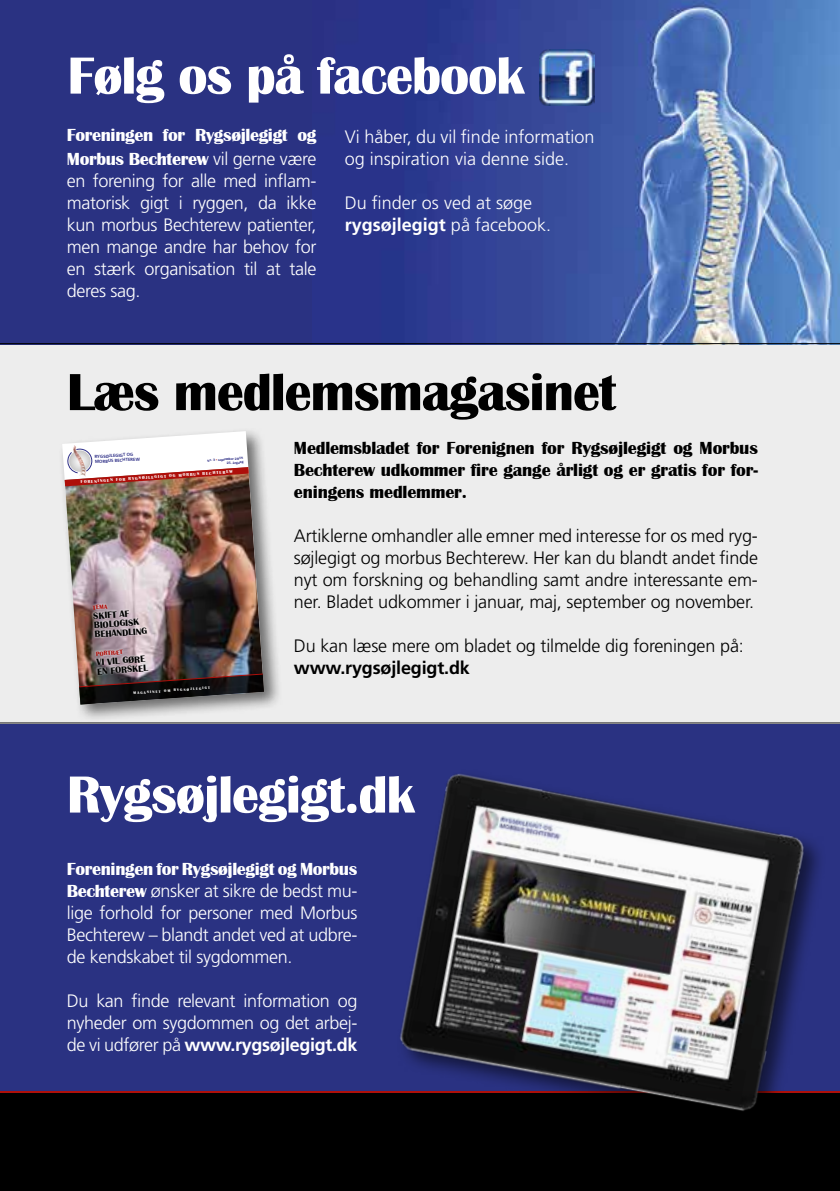
<style>
.page{position:relative;width:840px;height:1191px;background:#fff}
.page>*{position:absolute;margin:0;border:0;box-sizing:border-box;transform-origin:0 0}
.t1{font:700 54px "Britannic";letter-spacing:-.02em;color:#fff}
.t2{font:700 54px "Britannic";letter-spacing:-.02em;color:#000}
.t3{font:300 18px/22px "Frutiger";letter-spacing:-.02em;color:#fff;text-align:justify}
.t4{font:300 18px/22px "Frutiger";letter-spacing:-.01em;color:#000;text-align:justify}
.t5{font:700 18px/22px "Britannic";letter-spacing:-.01em;color:#000;text-align:justify}
.t6{font:300 18px/22px "Frutiger";color:#fff}
.t7{font:700 18px/24px "Britannic";letter-spacing:-.02em;color:#fff}
.t8{font:700 18px "Frutiger";letter-spacing:-.01em;color:#000}
.t9{font:700 9.2px/9.2px "Britannic";color:#000}
.t10{font:700 6.2px "Britannic";color:#ae0f0a}
.t11{font:700 4.4px "Britannic";color:#fff}
.t12{font:700 4.4px/5px "Frutiger";color:#2d2e86}
.t13{font:700 3.8px "Britannic";color:#fff}
.t14{font:700 3.4px "Britannic";color:#2d2e86}
.s1{font-family:"Frutiger";font-weight:300}
.s2{font-weight:700}
.s3{color:#ae0f0a}
.s4{font-family:"Britannic";font-weight:700}
</style>
<div class="page">
<div style="left:0;top:345px;width:839px;height:377px;background:#ededed"></div>
<div style="left:0;top:724px;width:839px;height:397px;background:#2a3282"></div>
<div style="left:0;top:0;width:839px;height:345px;background:#2a3282"></div>
<img style="left:312px;top:0;width:527px;height:345px">
<img style="left:538px;top:49px;width:56px;height:56px">
<div style="left:58px;top:427px;width:224px;height:296px;background:#000;opacity:.55"></div>
<img style="left:62px;top:431px;width:202px;height:273px">
<hr style="left:0;top:343px;width:839px;height:1px;background:#000">
<hr style="left:0;top:722px;width:839px;height:1px;background:#000">
<div style="left:0;top:1091px;width:839px;height:100px;background:#000"></div>
<hr style="left:0;top:1091px;width:839px;height:2px;background:#ae0f0a">
<div style="left:396px;top:770px;width:430px;height:362px;background:#000;opacity:.55"></div>
<img style="left:396px;top:770px;width:421px;height:355px">
<h1 class="t1" style="left:67px;top:45px;width:458px">Følg os på facebook</h1>
<p class="t7" style="left:67px;top:123px;width:251px">Foreningen for Rygsøjlegigt og<br>Morbus Bechterew <span class="s1">vil gerne være</span></p>
<p class="t3" style="left:67px;top:170px;width:251px">en forening for alle med inflam&shy;matorisk gigt i ryggen, da ikke kun morbus Bechterew patienter, men mange andre har behov for en stærk organisation til at tale deres sag.</p>
<p class="t6" style="left:344px;top:126px;width:251px">Vi håber, du vil finde information og inspiration via denne side.</p>
<p class="t6" style="left:344px;top:192px;width:208px">Du finder os ved at søge <span class="s2">rygsøjlegigt</span> på facebook.</p>
<h1 class="t2" style="left:67px;top:362px;width:550px">Læs medlemsmagasinet</h1>
<p class="t12" style="left:94px;top:454px;width:47px;rotate:-4deg">RYGSØJLEGIGT OG<br>MORBUS BECHTEREW</p>
<p class="t14" style="left:207px;top:458px;width:37px;rotate:-4deg">Nr. 3 <span class="s3">•</span> september 2018</p>
<p class="t14" style="left:226px;top:461px;width:18px;rotate:-4deg">25. årgang</p>
<p class="t11" style="left:81px;top:479px;width:154px;rotate:-4deg">FORENINGEN FOR RYGSØJLEGIGT OG MORBUS BECHTEREW</p>
<p class="t10" style="left:92px;top:604px;width:16px;rotate:-4deg">TEMA</p>
<p class="t9" style="left:93px;top:611px;width:54px;rotate:-4deg">SKIFT AF<br>BIOLOGISK<br>BEHANDLING</p>
<p class="t10" style="left:96px;top:650px;width:28px;rotate:-4deg">PORTRÆT</p>
<p class="t9" style="left:96px;top:657px;width:52px;rotate:-4deg">VI VIL GØRE<br>EN FORSKEL</p>
<p class="t13" style="left:133px;top:691px;width:78px;rotate:-4deg">MAGASINET OM RYGSØJLEGIGT</p>
<p class="t5" style="left:294px;top:437px;width:465px">Medlemsbladet for Forenignen for Rygsøjlegigt og Morbus Bechterew udkommer fire gange årligt og er gratis for for&shy;eningens medlemmer.</p>
<p class="t4" style="left:294px;top:524px;width:465px">Artiklerne omhandler alle emner med interesse for os med ryg&shy;søjlegigt og morbus Bechterew. Her kan du blandt andet finde nyt om forskning og behandling samt andre interessante em&shy;ner. Bladet udkommer i januar, maj, september og november.</p>
<p class="t4" style="left:294px;top:634px;width:451px">Du kan læse mere om bladet og tilmelde dig foreningen på:</p>
<p class="t8" style="left:294px;top:657px;width:177px">www.rygsøjlegigt.dk</p>
<h1 class="t1" style="left:67px;top:764px;width:349px">Rygsøjlegigt.dk</h1>
<p class="t7" style="left:67px;top:857px;width:292px">Foreningen for Rygsøjlegigt og Morbus</p>
<p class="t3" style="left:67px;top:879px;width:292px"><span class="s4">Bechterew</span> ønsker at sikre de bedst mu&shy;lige forhold for personer med Morbus Bechterew – blandt andet ved at udbre&shy;de kendskabet til sygdommen.</p>
<p class="t3" style="left:67px;top:989px;width:292px">Du kan finde relevant information og nyheder om sygdommen og det arbej&shy;de vi udfører på <span class="s2">www.rygsøjlegigt.dk</span></p>
</div>
